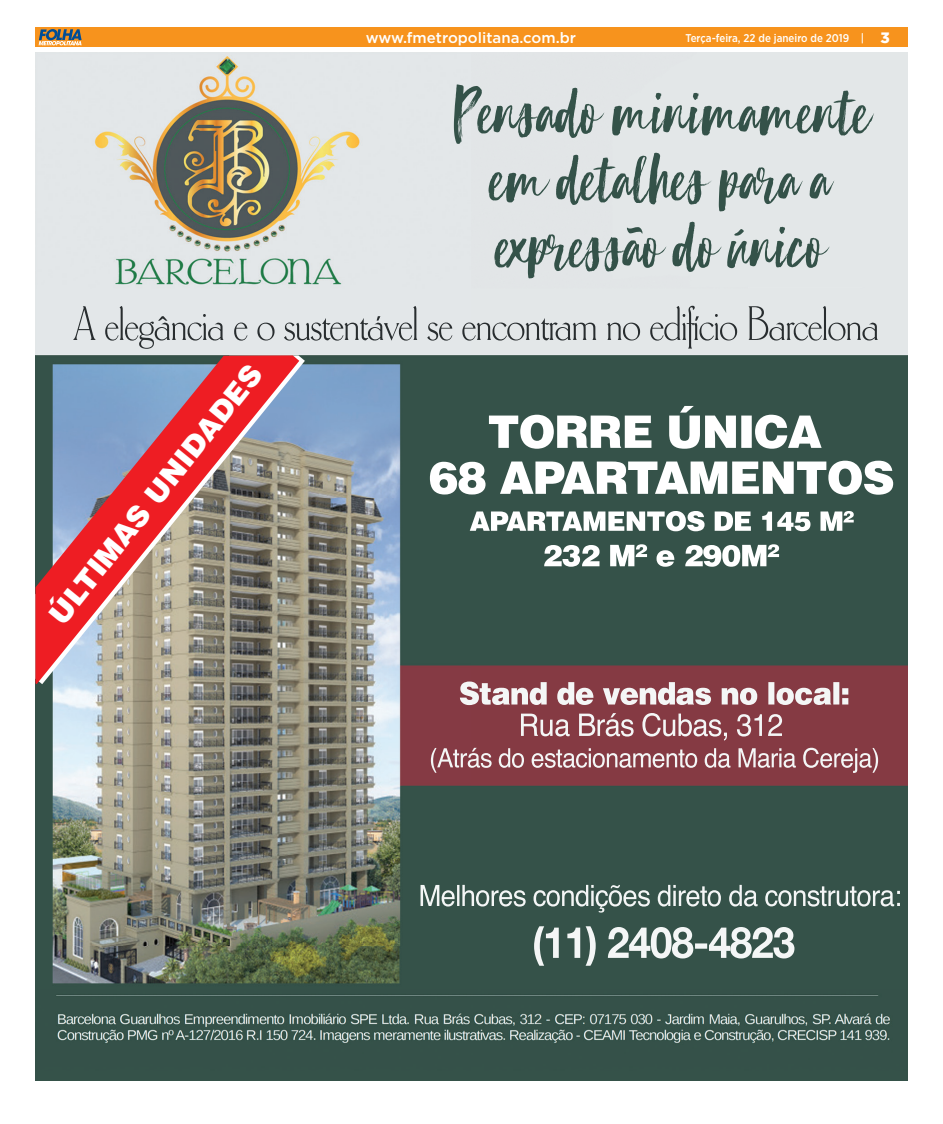
<style>
.page{position:relative;width:943px;height:1124px;background:#fff}
.page>*{position:absolute;margin:0;border:0;box-sizing:border-box;transform-origin:0 0}
.t1{font:900 28.88px "Helvetica LT Std";color:#fff}
.t2{font:500 15px "Gotham";color:#fff}
.t3{font:500 11.25px "Gotham Narrow";color:#fff}
.s1{font-family:"Gotham";font-weight:900;font-size:15px}
</style>
<div class="page">
<div style="left:35px;top:28px;width:872px;height:19px;background:#f7931d"></div>
<svg style="left:39px;top:29px;width:43px;height:16px"></svg>
<img style="left:35px;top:53px;width:872px;height:1027px">
<img style="left:420px;top:884px;width:436px;height:22px">
<img style="left:460px;top:681px;width:215px;height:24px">
<img style="left:119px;top:306px;width:708px;height:42px">
<img style="left:520px;top:406px;width:301px;height:42px">
<img style="left:610px;top:544px;width:169px;height:22px">
<img style="left:454px;top:85px;width:18px;height:59px">
<img style="left:626px;top:227px;width:17px;height:6px">
<svg style="left:734px;top:229px;width:10px;height:7px"></svg>
<svg style="left:299px;top:355px;width:6px;height:329px;background:#9fa299"></svg>
<svg style="left:35px;top:355px;width:264px;height:329px;background:#a4767a"></svg>
<p class="t2" style="left:366px;top:28px;width:212px">www.fmetropolitana.com.br</p>
<p class="t3" style="left:685px;top:31px;width:206px">Terça-feira, 22 de janeiro de 2019 | <span class="s1">3</span></p>
<p class="t1" style="left:39px;top:607px;width:323px;rotate:-51deg">ÚLTIMAS UNIDADES</p>
</div>
